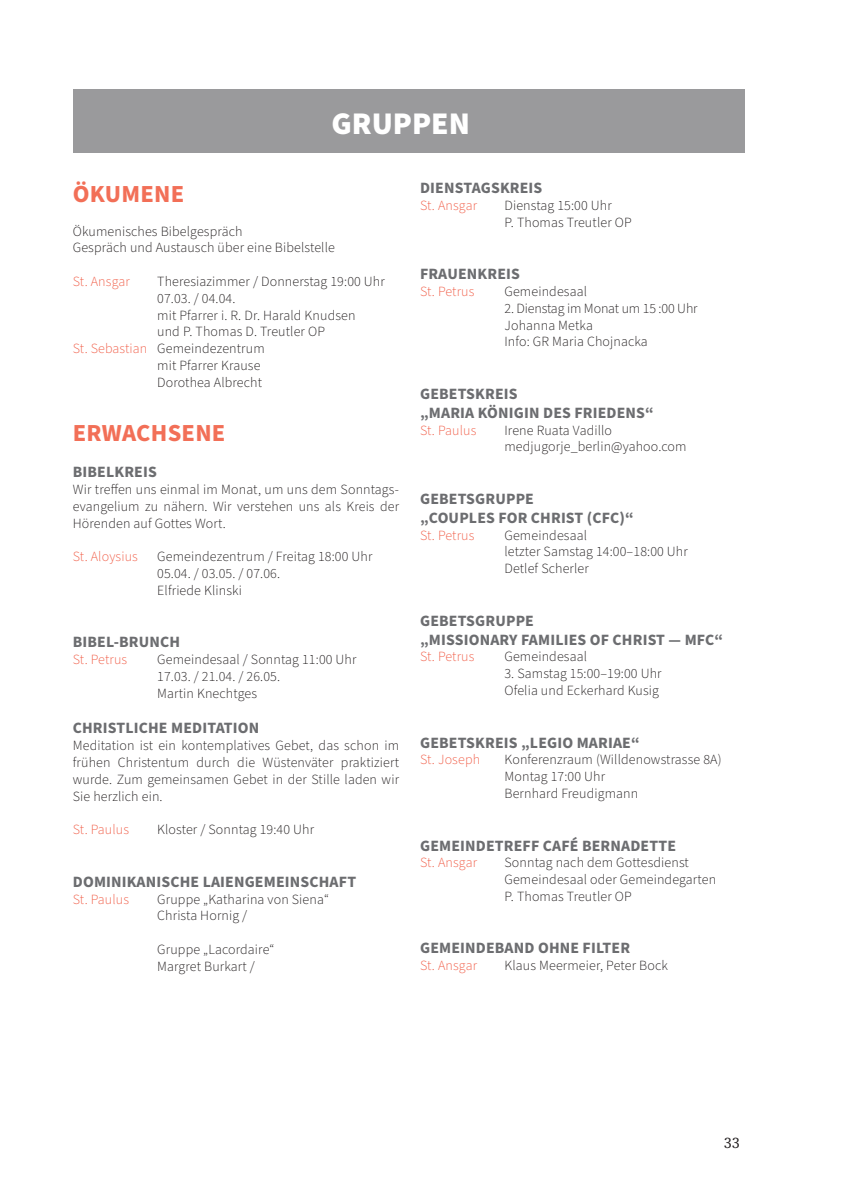
<style>
.page{position:relative;width:844px;height:1191px;background:#fff}
.page>*{position:absolute;margin:0;border:0;box-sizing:border-box;transform-origin:0 0}
.t1{font:900 31.5px "Source Sans Pro";color:#fff}
.t2{font:700 24.5px "Source Sans Pro";letter-spacing:.01em;color:#f26f57}
.t3{font:700 15.75px/18.9px "Source Sans Pro";letter-spacing:.01em;color:#6c6d70}
.t4{font:15.75px "Source Serif Pro";color:#231f20}
.t5{font:300 14px/16.8px "Source Sans Pro";letter-spacing:.01em;color:#231f20}
.t6{font:300 14px "Source Sans Pro";letter-spacing:.01em;color:#f15e48}
.s1{color:#f15e48}
</style>
<div class="page">
<div style="left:73px;top:89px;width:671px;height:63px;background:#9a9a9c"></div>
<h1 class="t1" style="left:331px;top:102px;width:140px">GRUPPEN</h1>
<h2 class="t2" style="left:73px;top:177px;width:113px">ÖKUMENE</h2>
<p class="t5" style="left:73px;top:223px;width:263px">Ökumenisches Bibelgespräch<br>Gespräch und Austausch über eine Bibelstelle</p>
<p class="t6" style="left:73px;top:272px;width:58px">St. Ansgar</p>
<p class="t5" style="left:157px;top:273px;width:229px">Theresiazimmer / Donnerstag 19:00 Uhr</p>
<p class="t5" style="left:157px;top:290px;width:80px">07.03. / 04.04.</p>
<p class="t5" style="left:157px;top:307px;width:200px">mit Pfarrer i. R. Dr. Harald Knudsen</p>
<p class="t5" style="left:157px;top:324px;width:169px">und P. Thomas D. Treutler OP</p>
<p class="t5" style="left:73px;top:340px;width:193px"><span class="s1">St. Sebastian</span> Gemeindezentrum</p>
<p class="t5" style="left:157px;top:357px;width:105px">mit Pfarrer Krause</p>
<p class="t5" style="left:157px;top:374px;width:106px">Dorothea Albrecht</p>
<h2 class="t2" style="left:73px;top:416px;width:154px">ERWACHSENE</h2>
<p class="t3" style="left:73px;top:463px;width:85px">BIBELKREIS</p>
<p class="t5" style="left:73px;top:481px;width:328px;text-align:justify">Wir treffen uns einmal im Monat, um uns dem Sonntags&shy;evangelium zu nähern. Wir verstehen uns als Kreis der Hörenden auf Gottes Wort.</p>
<p class="t6" style="left:73px;top:547px;width:67px">St. Aloysius</p>
<p class="t5" style="left:157px;top:548px;width:217px">Gemeindezentrum / Freitag 18:00 Uhr<br>05.04. / 03.05. / 07.06.<br>Elfriede Klinski</p>
<p class="t3" style="left:73px;top:633px;width:109px">BIBEL-BRUNCH</p>
<p class="t6" style="left:73px;top:650px;width:56px">St. Petrus</p>
<p class="t5" style="left:157px;top:651px;width:201px">Gemeindesaal / Sonntag 11:00 Uhr<br>17.03. / 21.04. / 26.05.<br>Martin Knechtges</p>
<p class="t3" style="left:73px;top:719px;width:188px">CHRISTLICHE MEDITATION</p>
<p class="t5" style="left:73px;top:737px;width:328px;text-align:justify">Meditation ist ein kontemplatives Gebet, das schon im frühen Christentum durch die Wüstenväter praktiziert wurde. Zum gemeinsamen Gebet in der Stille laden wir Sie herzlich ein.</p>
<p class="t6" style="left:73px;top:820px;width:58px">St. Paulus</p>
<p class="t5" style="left:157px;top:821px;width:158px">Kloster / Sonntag 19:40 Uhr</p>
<p class="t3" style="left:73px;top:872px;width:285px">DOMINIKANISCHE LAIENGEMEINSCHAFT</p>
<p class="t6" style="left:73px;top:889px;width:58px">St. Paulus</p>
<p class="t5" style="left:157px;top:891px;width:173px">Gruppe „Katharina von Siena“<br>Christa Hornig /</p>
<p class="t5" style="left:157px;top:941px;width:119px">Gruppe „Lacordaire“<br>Margret Burkart /</p>
<p class="t3" style="left:420px;top:179px;width:124px">DIENSTAGSKREIS</p>
<p class="t6" style="left:420px;top:196px;width:58px">St. Ansgar</p>
<p class="t5" style="left:504px;top:197px;width:129px">Dienstag 15:00 Uhr<br>P. Thomas Treutler OP</p>
<p class="t3" style="left:420px;top:265px;width:101px">FRAUENKREIS</p>
<p class="t6" style="left:420px;top:282px;width:56px">St. Petrus</p>
<p class="t5" style="left:504px;top:283px;width:84px">Gemeindesaal</p>
<p class="t5" style="left:504px;top:300px;width:195px">2. Dienstag im Monat um 15 :00 Uhr<br>Johanna Metka<br>Info: GR Maria Chojnacka</p>
<p class="t3" style="left:420px;top:384px;width:235px">GEBETSKREIS<br>„MARIA KÖNIGIN DES FRIEDENS“</p>
<p class="t6" style="left:420px;top:420px;width:58px">St. Paulus</p>
<p class="t5" style="left:504px;top:422px;width:183px">Irene Ruata Vadillo medjugorje_berlin@yahoo.com</p>
<p class="t3" style="left:420px;top:489px;width:215px">GEBETSGRUPPE<br>„COUPLES FOR CHRIST (CFC)“</p>
<p class="t6" style="left:420px;top:525px;width:56px">St. Petrus</p>
<p class="t5" style="left:504px;top:527px;width:185px">Gemeindesaal<br>letzter Samstag 14:00–18:00 Uhr<br>Detlef Scherler</p>
<p class="t3" style="left:420px;top:611px;width:304px">GEBETSGRUPPE<br>„MISSIONARY FAMILIES OF CHRIST — MFC“</p>
<p class="t6" style="left:420px;top:647px;width:56px">St. Petrus</p>
<p class="t5" style="left:504px;top:649px;width:84px">Gemeindesaal</p>
<p class="t5" style="left:504px;top:665px;width:159px">3. Samstag 15:00–19:00 Uhr<br>Ofelia und Eckerhard Kusig</p>
<p class="t3" style="left:420px;top:733px;width:221px">GEBETSKREIS „LEGIO MARIAE“</p>
<p class="t6" style="left:420px;top:750px;width:62px">St. Joseph</p>
<p class="t5" style="left:504px;top:752px;width:218px">Konferenzraum (Willdenowstrasse 8A)<br>Montag 17:00 Uhr<br>Bernhard Freudigmann</p>
<p class="t3" style="left:420px;top:836px;width:257px">GEMEINDETREFF CAFÉ BERNADETTE</p>
<p class="t6" style="left:420px;top:853px;width:58px">St. Ansgar</p>
<p class="t5" style="left:504px;top:854px;width:213px">Sonntag nach dem Gottesdienst<br>Gemeindesaal oder Gemeindegarten<br>P. Thomas Treutler OP</p>
<p class="t3" style="left:420px;top:939px;width:211px">GEMEINDEBAND OHNE FILTER</p>
<p class="t6" style="left:420px;top:956px;width:58px">St. Ansgar</p>
<p class="t5" style="left:504px;top:957px;width:165px">Klaus Meermeier, Peter Bock</p>
<p class="t4" style="left:723px;top:1131px;width:17px">33</p>
</div>
